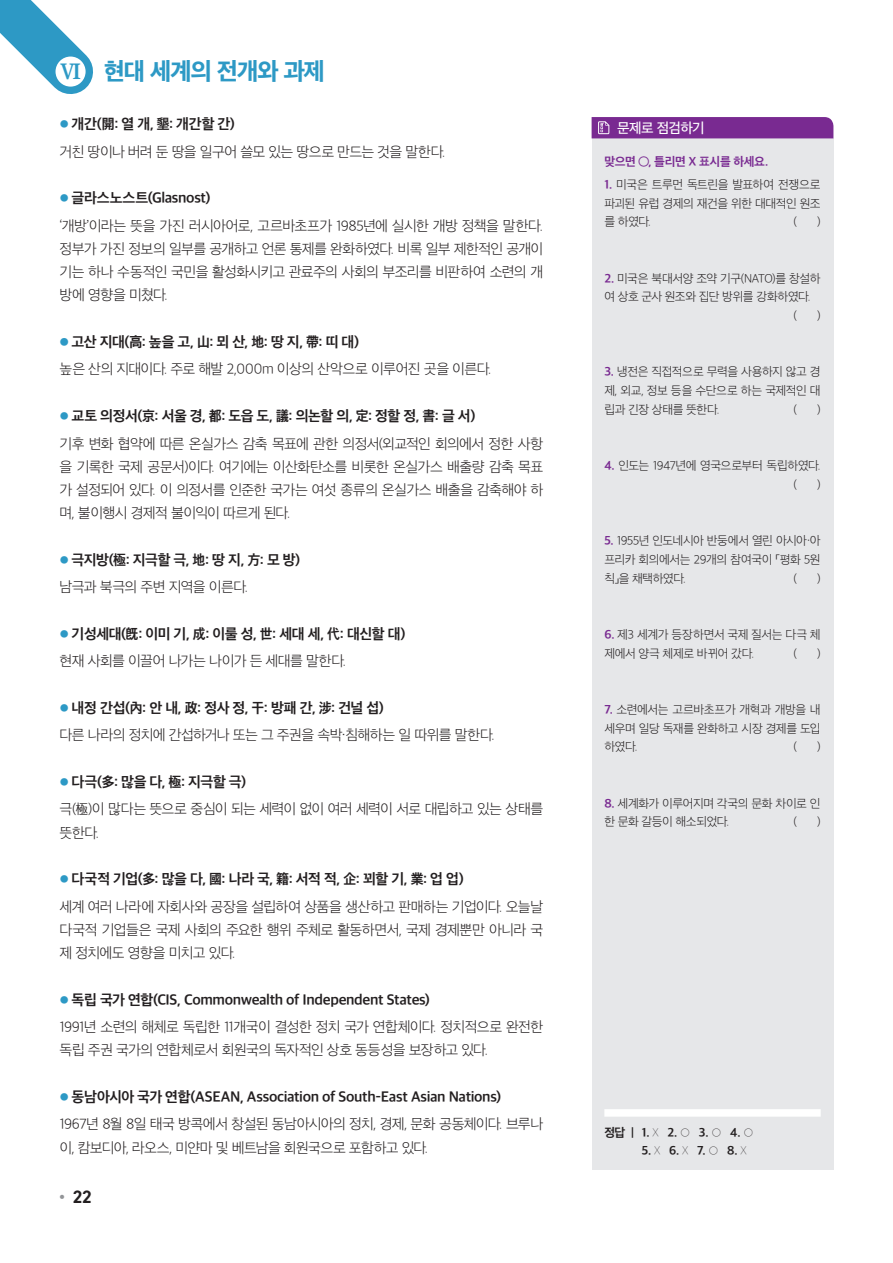
<style>
.page{position:relative;width:893px;height:1263px;background:#fff}
.page>*{position:absolute;margin:0;border:0;box-sizing:border-box;transform-origin:0 0}
.t1{font:23.1px "SD Gothic Neoa h Ex Bd";letter-spacing:-.05em;color:#2d99c5}
.t2{font:700 18px "DIN2014";color:#231f20}
.t3{font:13.95px/23.2px "SD Gothic Neoa b Ult Lt";letter-spacing:-.05em;color:#231f20;text-align:justify}
.t4{font:13.95px "SD Gothic Neoa g Bd";letter-spacing:-.025em;color:#231f20}
.t5{font:13.65px "SD Gothic Neoa e Md";letter-spacing:-.045em;color:#fff}
.t6{font:11.7px/18.8px "SD Gothic Neoa b Ult Lt";letter-spacing:-.035em;color:#231f20;text-align:justify}
.t7{font:11.7px "SD Gothic Neoa g Bd";color:#231f20}
.t8{font:11.7px "SD Gothic Neoa g Bd";letter-spacing:-.025em;color:#792a91}
.s1{font-family:"SD Myeongjo Neoa f Bd"}
.s2{font-family:"SD Gothic Neoa b Ult Lt";font-size:10.5px;color:#2d99c5}
.s3{font-size:10.5px;color:#2d99c5}
.s4{font-family:"SD Gothic Neoa a Th"}
.s5{font-family:"SD Gothic Neoa g Bd";color:#792a91}
.s6{color:#939598}
</style>
<div class="page">
<svg style="left:0;top:0;width:93px;height:94px"></svg>
<div style="left:56px;top:57px;width:30px;height:30px;background:#fff;border-radius:50%"></div>
<div style="left:592px;top:138px;width:241px;height:1031px;background:#e6e7e9"></div>
<svg style="left:592px;top:117px;width:241px;height:21px;background:#7b2d92"></svg>
<div style="left:604px;top:1109px;width:217px;height:8px;background:#fff"></div>
<h1 class="t1" style="left:60px;top:60px;width:266px"><span class="s1">Ⅵ</span> 현대 세계의 전개와 과제</h1>
<p class="t4" style="left:60px;top:117px;width:177px"><span class="s2">●</span> 개간(開: 열 개, 墾: 개간할 간)</p>
<p class="t5" style="left:617px;top:121px;width:89px">문제로 점검하기</p>
<p class="t3" style="left:60px;top:140px;width:387px">거친 땅이나 버려 둔 땅을 일구어 쓸모 있는 땅으로 만드는 것을 말한다.</p>
<p class="t4" style="left:60px;top:191px;width:153px"><span class="s2">●</span> 글라스노스트(Glasnost)</p>
<p class="t3" style="left:60px;top:214px;width:485px">‘개방’이라는 뜻을 가진 러시아어로, 고르바초프가 1985년에 실시한 개방 정책을 말한다. 정부가 가진 정보의 일부를 공개하고 언론 통제를 완화하였다. 비록 일부 제한적인 공개이 기는 하나 수동적인 국민을 활성화시키고 관료주의 사회의 부조리를 비판하여 소련의 개 방에 영향을 미쳤다.</p>
<p class="t4" style="left:60px;top:335px;width:301px"><span class="s3">●</span> 고산 지대(高: 높을 고, 山: 뫼 산, 地: 땅 지, 帶: 띠 대)</p>
<p class="t3" style="left:60px;top:358px;width:434px">높은 산의 지대이다. 주로 해발 2,000m 이상의 산악으로 이루어진 곳을 이른다.</p>
<p class="t4" style="left:60px;top:409px;width:417px"><span class="s2">●</span> 교토 의정서(京: 서울 경, 都: 도읍 도, 議: 의논할 의, 定: 정할 정, 書: 글 서)</p>
<p class="t3" style="left:60px;top:432px;width:485px">기후 변화 협약에 따른 온실가스 감축 목표에 관한 의정서(외교적인 회의에서 정한 사항 을 기록한 국제 공문서)이다. 여기에는 이산화탄소를 비롯한 온실가스 배출량 감축 목표 가 설정되어 있다. 이 의정서를 인준한 국가는 여섯 종류의 온실가스 배출을 감축해야 하 며, 불이행시 경제적 불이익이 따르게 된다.</p>
<p class="t4" style="left:60px;top:553px;width:242px"><span class="s2">●</span> 극지방(極: 지극할 극, 地: 땅 지, 方: 모 방)</p>
<p class="t3" style="left:60px;top:575px;width:190px">남극과 북극의 주변 지역을 이른다.</p>
<p class="t4" style="left:60px;top:627px;width:347px"><span class="s2">●</span> 기성세대(旣: 이미 기, 成: 이룰 성, 世: 세대 세, 代: 대신할 대)</p>
<p class="t3" style="left:60px;top:649px;width:288px">현재 사회를 이끌어 나가는 나이가 든 세대를 말한다.</p>
<p class="t4" style="left:60px;top:701px;width:326px"><span class="s2">●</span> 내정 간섭(內: 안 내, 政: 정사 정, 干: 방패 간, 涉: 건널 섭)</p>
<p class="t3" style="left:60px;top:723px;width:437px">다른 나라의 정치에 간섭하거나 또는 그 주권을 속박·침해하는 일 따위를 말한다.</p>
<p class="t4" style="left:60px;top:775px;width:188px"><span class="s2">●</span> 다극(多: 많을 다, 極: 지극할 극)</p>
<p class="t3" style="left:60px;top:797px;width:485px">극(極)이 많다는 뜻으로 중심이 되는 세력이 없이 여러 세력이 서로 대립하고 있는 상태를 뜻한다.</p>
<p class="t4" style="left:60px;top:872px;width:406px"><span class="s2">●</span> 다국적 기업(多: 많을 다, 國: 나라 국, 籍: 서적 적, 企: 꾀할 기, 業: 업 업)</p>
<p class="t3" style="left:60px;top:895px;width:485px">세계 여러 나라에 자회사와 공장을 설립하여 상품을 생산하고 판매하는 기업이다. 오늘날 다국적 기업들은 국제 사회의 주요한 행위 주체로 활동하면서, 국제 경제뿐만 아니라 국 제 정치에도 영향을 미치고 있다.</p>
<p class="t4" style="left:60px;top:992px;width:372px"><span class="s2">●</span> 독립 국가 연합(CIS, Commonwealth of Independent States)</p>
<p class="t3" style="left:60px;top:1015px;width:485px">1991년 소련의 해체로 독립한 11개국이 결성한 정치 국가 연합체이다. 정치적으로 완전한 독립 주권 국가의 연합체로서 회원국의 독자적인 상호 동등성을 보장하고 있다.</p>
<p class="t4" style="left:60px;top:1090px;width:443px"><span class="s2">●</span> 동남아시아 국가 연합(ASEAN, Association of South-East Asian Nations)</p>
<p class="t3" style="left:60px;top:1112px;width:485px">1967년 8월 8일 태국 방콕에서 창설된 동남아시아의 정치, 경제, 문화 공동체이다. 브루나 이, 캄보디아, 라오스, 미얀마 및 베트남을 회원국으로 포함하고 있다.</p>
<p class="t7" style="left:604px;top:1126px;width:151px">정답 | 1. <span class="s4">X</span> 2. <span class="s4">○</span> 3. <span class="s4">○</span> 4. <span class="s4">○</span></p>
<p class="t8" style="left:604px;top:155px;width:165px">맞으면 ◯, 틀리면 X 표시를 하세요.</p>
<p class="t6" style="left:604px;top:175px;width:218px"><span class="s5">1.</span> 미국은 트루먼 독트린을 발표하여 전쟁으로 파괴된 유럽 경제의 재건을 위한 대대적인 원조 를 하였다.</p>
<p class="t6" style="left:793px;top:212px;width:5px">(</p>
<p class="t6" style="left:817px;top:212px;width:5px">)</p>
<p class="t6" style="left:604px;top:269px;width:218px"><span class="s5">2.</span> 미국은 북대서양 조약 기구(NATO)를 창설하</p>
<p class="t6" style="left:604px;top:287px;width:208px">여 상호 군사 원조와 집단 방위를 강화하였다.</p>
<p class="t6" style="left:793px;top:306px;width:5px">(</p>
<p class="t6" style="left:817px;top:306px;width:5px">)</p>
<p class="t6" style="left:604px;top:362px;width:218px"><span class="s5">3.</span> 냉전은 직접적으로 무력을 사용하지 않고 경 제, 외교, 정보 등을 수단으로 하는 국제적인 대 립과 긴장 상태를 뜻한다.</p>
<p class="t6" style="left:793px;top:400px;width:5px">(</p>
<p class="t6" style="left:817px;top:400px;width:5px">)</p>
<p class="t6" style="left:793px;top:456px;width:29px;text-indent:-189px"><span class="s5">4.</span> 인도는 1947년에 영국으로부터 독립하였다. (</p>
<p class="t6" style="left:817px;top:475px;width:5px">)</p>
<p class="t6" style="left:604px;top:531px;width:218px"><span class="s5">5.</span> 1955년 인도네시아 반둥에서 열린 아시아·아 프리카 회의에서는 29개의 참여국이 「평화 5원 칙」을 채택하였다.</p>
<p class="t6" style="left:793px;top:569px;width:5px">(</p>
<p class="t6" style="left:817px;top:569px;width:5px">)</p>
<p class="t6" style="left:604px;top:625px;width:218px"><span class="s5">6.</span> 제3 세계가 등장하면서 국제 질서는 다극 체 제에서 양극 체제로 바뀌어 갔다.</p>
<p class="t6" style="left:793px;top:644px;width:5px">(</p>
<p class="t6" style="left:817px;top:644px;width:5px">)</p>
<p class="t6" style="left:604px;top:700px;width:218px"><span class="s5">7.</span> 소련에서는 고르바초프가 개혁과 개방을 내 세우며 일당 독재를 완화하고 시장 경제를 도입 하였다.</p>
<p class="t6" style="left:793px;top:737px;width:5px">(</p>
<p class="t6" style="left:817px;top:737px;width:5px">)</p>
<p class="t6" style="left:604px;top:794px;width:218px"><span class="s5">8.</span> 세계화가 이루어지며 각국의 문화 차이로 인 한 문화 갈등이 해소되었다.</p>
<p class="t6" style="left:793px;top:812px;width:5px">(</p>
<p class="t6" style="left:817px;top:812px;width:5px">)</p>
<p class="t7" style="left:642px;top:1145px;width:107px">5. <span class="s4">X</span> 6. <span class="s4">X</span> 7. <span class="s4">○</span> 8. <span class="s4">X</span></p>
<p class="t2" style="left:60px;top:1184px;width:34px"><span class="s6">•</span> 22</p>
</div>
